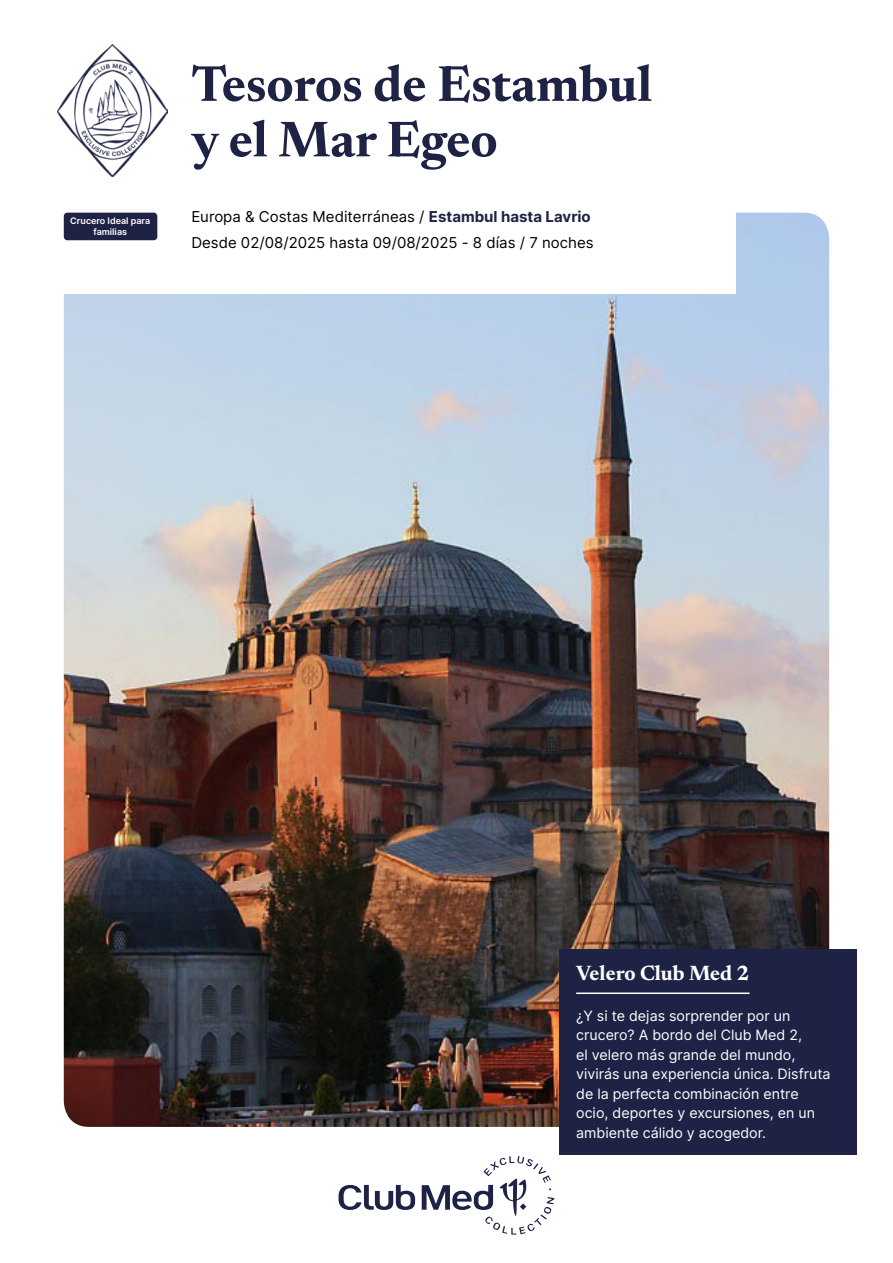
<style>
.page{position:relative;width:893px;height:1263px;background:#fff}
.page>*{position:absolute;margin:0;border:0;box-sizing:border-box;transform-origin:0 0}
.t1{font:700 51px/55.5px "Newsreader 24 pt";color:#1e2346}
.t2{font:700 21px "Newsreader 24 pt";color:#fff}
.t3{font:15px/25.2px "Inter";color:#000}
.t4{font:14.25px/19.5px "Inter";color:#fff}
.t5{font:600 9px/10.8px "Inter";color:#fff;text-align:center}
.s1{font-weight:700;color:#1e2346}
</style>
<div class="page">
<img style="left:64px;top:213px;width:765px;height:914px">
<div style="left:559px;top:948px;width:298px;height:206px;background:#1e2346"></div>
<hr style="left:576px;top:992px;width:173px;height:2px;background:#fff">
<div style="left:0;top:212px;width:736px;height:81px;background:#fff"></div>
<img style="left:57px;top:45px;width:111px;height:131px">
<div style="left:64px;top:213px;width:93px;height:27px;background:#1e2346;border-radius:4px"></div>
<svg style="left:339px;top:1156px;width:215px;height:78px"></svg>
<p class="t5" style="left:70px;top:215px;width:82px">Crucero Ideal para familias</p>
<h1 class="t1" style="left:191px;top:53px;width:462px">Tesoros de Estambul y el Mar Egeo</h1>
<p class="t3" style="left:191px;top:204px;width:404px">Europa &amp; Costas Mediterráneas / <span class="s1">Estambul hasta Lavrio<br></span>Desde 02/08/2025 hasta 09/08/2025 - 8 días / 7 noches</p>
<h2 class="t2" style="left:576px;top:958px;width:175px">Velero Club Med 2</h2>
<p class="t4" style="left:576px;top:1005px;width:256px">¿Y si te dejas sorprender por un crucero? A bordo del Club Med 2,<br>el velero más grande del mundo, vivirás una experiencia única. Disfruta de la perfecta combinación entre ocio, deportes y excursiones, en un ambiente cálido y acogedor.</p>
</div>
